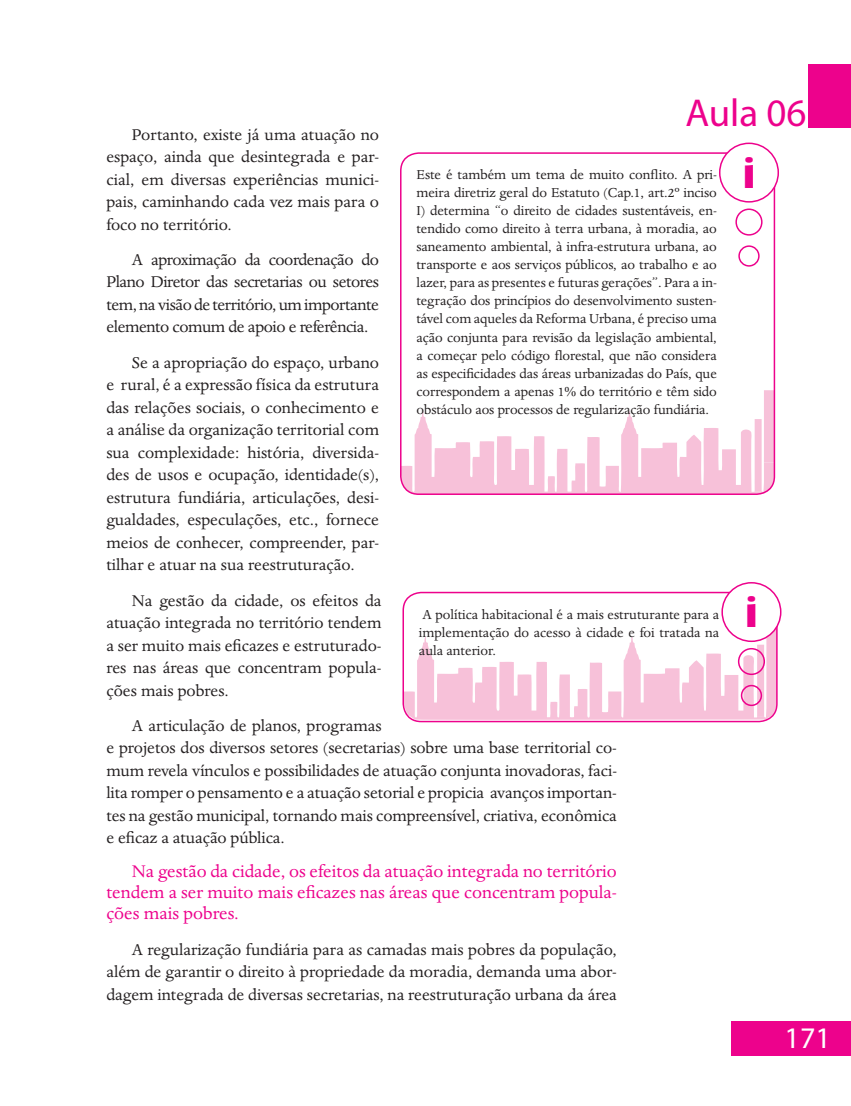
<style>
.page{position:relative;width:851px;height:1106px;background:#fff}
.page>*{position:absolute;margin:0;border:0;box-sizing:border-box;transform-origin:0 0}
.t1{font:700 45px "Britannic";color:#ed028c}
.t2{font:39px "Myriad Pro";color:#ed028c}
.t3{font:30px "Myriad Pro";color:#fff}
.t4{font:19.5px/21px "Dante MT Std";color:#ed028c;text-align:justify}
.t5{font:18px/22.5px "Dante MT Std";letter-spacing:-.005em;color:#231f20;text-align:justify}
.t6{font:15px/18px "Dante MT Std";color:#231f20;text-align:justify}
</style>
<div class="page">
<div style="left:808px;top:64px;width:42px;height:64px;background:#ed028c"></div>
<div style="left:731px;top:1021px;width:119px;height:34px;background:#ed028c"></div>
<svg style="left:400px;top:390px;width:375px;height:104px"></svg>
<div style="left:400px;top:152px;width:375px;height:343px;border:2px solid #ed028c;border-radius:18px"></div>
<div style="left:735px;top:208px;width:27px;height:28px;border:2px solid #ed028c;border-radius:50%"></div>
<div style="left:738px;top:245px;width:21px;height:22px;border:2px solid #ed028c;border-radius:50%"></div>
<div style="left:719px;top:143px;width:59px;height:59px;background:#fff;border-radius:50%"></div>
<div style="left:718px;top:143px;width:60px;height:60px;border:2px solid #ed028c;border-radius:50%"></div>
<svg style="left:405px;top:621px;width:372px;height:99px"></svg>
<div style="left:402px;top:592px;width:375px;height:130px;border:2px solid #ed028c;border-radius:18px"></div>
<div style="left:737px;top:648px;width:27px;height:27px;border:2px solid #ed028c;border-radius:50%"></div>
<div style="left:740px;top:685px;width:22px;height:21px;border:2px solid #ed028c;border-radius:50%"></div>
<div style="left:722px;top:583px;width:58px;height:58px;background:#fff;border-radius:50%"></div>
<div style="left:721px;top:582px;width:60px;height:60px;border:2px solid #ed028c;border-radius:50%"></div>
<h2 class="t2" style="left:685px;top:89px;width:123px">Aula 06</h2>
<p class="t5" style="left:106px;top:123px;width:274px;text-indent:26px">Portanto, existe já uma atuação no espaço, ainda que desintegrada e par&shy;cial, em diversas experiências munici&shy;pais, caminhando cada vez mais para o foco no território.</p>
<p class="t5" style="left:106px;top:248px;width:274px;text-indent:26px">A aproximação da coordenação do Plano Diretor das secretarias ou setores tem, na visão de território, um importante elemento comum de apoio e referência.</p>
<p class="t5" style="left:106px;top:351px;width:274px;text-indent:26px">Se a apropriação do espaço, urbano e rural, é a expressão física da estrutura das relações sociais, o conhecimento e a análise da organização territorial com sua complexidade: história, diversida&shy;des de usos e ocupação, identidade(s), estrutura fundiária, articulações, desi&shy;gualdades, especulações, etc., fornece meios de conhecer, compreender, par&shy;tilhar e atuar na sua reestruturação.</p>
<p class="t5" style="left:106px;top:589px;width:277px;text-indent:26px">Na gestão da cidade, os efeitos da atuação integrada no território tendem a ser muito mais eficazes e estruturado&shy;res nas áreas que concentram popula&shy;ções mais pobres.</p>
<p class="t5" style="left:106px;top:714px;width:512px;text-align:left;text-indent:26px">A articulação de planos, programas<br>e projetos dos diversos setores (secretarias) sobre uma base territorial co&shy;mum revela vínculos e possibilidades de atuação conjunta inovadoras, faci&shy;lita romper o pensamento e a atuação setorial e propicia avanços importan&shy;tes na gestão municipal, tornando mais compreensível, criativa, econômica e eficaz a atuação pública.</p>
<p class="t4" style="left:106px;top:861px;width:512px;text-indent:26px">Na gestão da cidade, os efeitos da atuação integrada no território tendem a ser muito mais eficazes nas áreas que concentram popula&shy;ções mais pobres.</p>
<p class="t5" style="left:106px;top:938px;width:512px;text-indent:26px">A regularização fundiária para as camadas mais pobres da população, além de garantir o direito à propriedade da moradia, demanda uma abor&shy;dagem integrada de diversas secretarias, na reestruturação urbana da área</p>
<p class="t6" style="left:416px;top:166px;width:302px">Este é também um tema de muito conflito. A pri&shy;meira diretriz geral do Estatuto (Cap.1, art.2º inciso I) determina “o direito de cidades sustentáveis, en&shy;tendido como direito à terra urbana, à moradia, ao saneamento ambiental, à infra-estrutura urbana, ao transporte e aos serviços públicos, ao trabalho e ao lazer, para as presentes e futuras gerações”. Para a in&shy;tegração dos princípios do desenvolvimento susten&shy;tável com aqueles da Reforma Urbana, é preciso uma ação conjunta para revisão da legislação ambiental, a começar pelo código florestal, que não considera as especificidades das áreas urbanizadas do País, que correspondem a apenas 1% do território e têm sido obstáculo aos processos de regularização fundiária.</p>
<p class="t6" style="left:419px;top:605px;width:302px">A política habitacional é a mais estruturante para a implementação do acesso à cidade e foi tratada na aula anterior.</p>
<h1 class="t1" style="left:742px;top:148px;width:14px">i</h1>
<h1 class="t1" style="left:745px;top:587px;width:14px">i</h1>
<h3 class="t3" style="left:784px;top:1019px;width:48px">171</h3>
</div>
